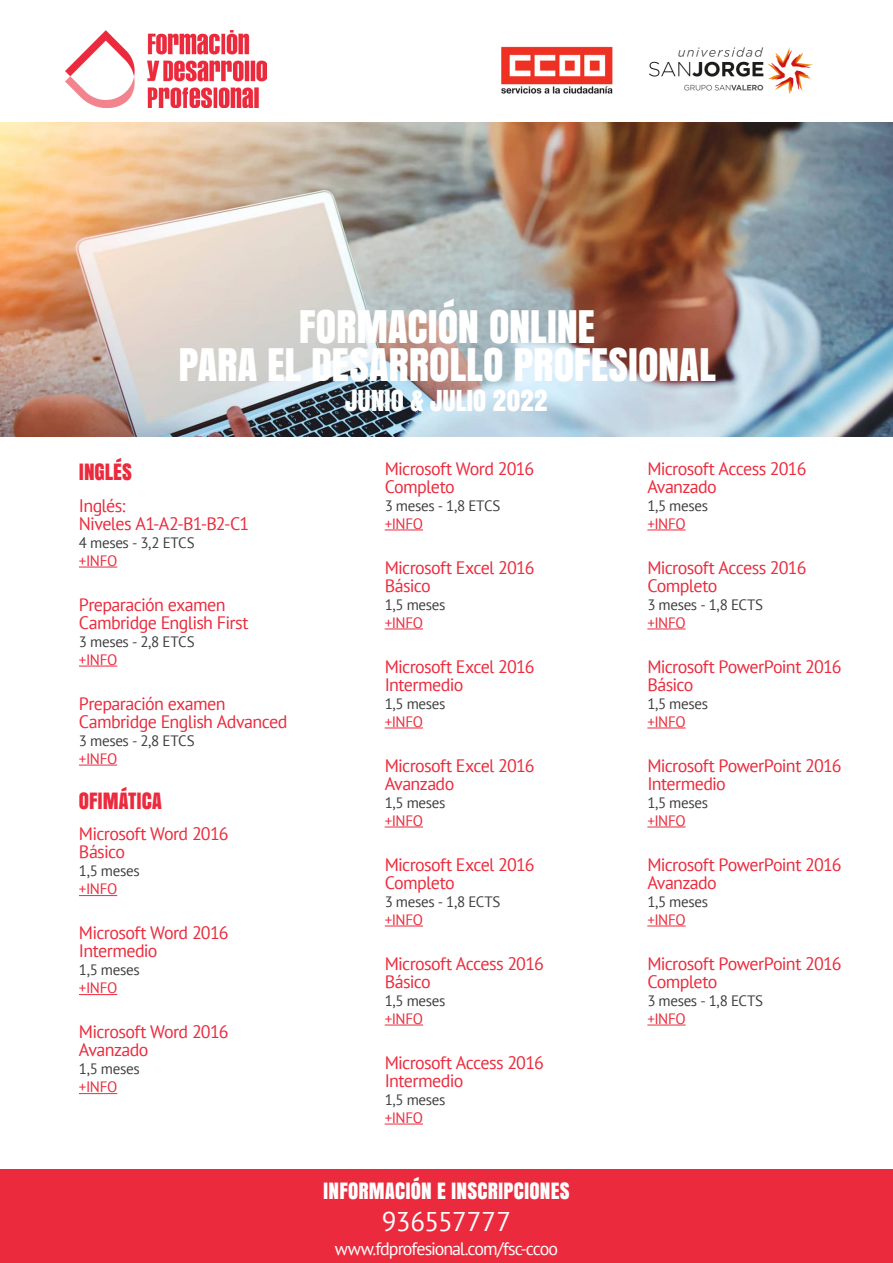
<style>
.page{position:relative;width:893px;height:1263px;background:#fff}
.page>*{position:absolute;margin:0;border:0;box-sizing:border-box;transform-origin:0 0}
.t1{font:42px "Anton";color:#fff}
.t2{font:27px "Anton";letter-spacing:-.005em;color:#fff}
.t3{font:27px "PT Sans";letter-spacing:-.01em;color:#fff}
.t4{font:21px "Anton";letter-spacing:.005em;color:#fff}
.t5{font:21px "Anton";letter-spacing:-.005em;color:#eb2b3d}
.t6{font:18px "PT Sans";letter-spacing:-.035em;color:#eb2b3d}
.t7{font:18px "PT Sans";letter-spacing:-.055em;color:#fff}
.t8{font:15px "PT Sans";letter-spacing:-.02em;color:#3e3e3f}
.t9{font:15px "PT Sans";letter-spacing:-.03em;color:#eb2b3d}
</style>
<div class="page">
<div style="left:0;top:1170px;width:893px;height:93px;background:#eb2b3d"></div>
<img style="left:0;top:122px;width:893px;height:315px">
<hr style="left:79px;top:567px;width:38px;height:1px;background:#eb2b3d">
<hr style="left:79px;top:666px;width:38px;height:1px;background:#eb2b3d">
<hr style="left:79px;top:765px;width:38px;height:1px;background:#eb2b3d">
<hr style="left:79px;top:895px;width:38px;height:1px;background:#eb2b3d">
<hr style="left:79px;top:994px;width:38px;height:1px;background:#eb2b3d">
<hr style="left:79px;top:1093px;width:38px;height:1px;background:#eb2b3d">
<img style="left:650px;top:47px;width:162px;height:46px">
<img style="left:65px;top:30px;width:201px;height:77px">
<img style="left:501px;top:46px;width:112px;height:47px">
<hr style="left:385px;top:530px;width:38px;height:1px;background:#eb2b3d">
<hr style="left:385px;top:629px;width:38px;height:1px;background:#eb2b3d">
<hr style="left:385px;top:728px;width:38px;height:1px;background:#eb2b3d">
<hr style="left:385px;top:827px;width:38px;height:1px;background:#eb2b3d">
<hr style="left:385px;top:926px;width:38px;height:1px;background:#eb2b3d">
<hr style="left:385px;top:1025px;width:38px;height:1px;background:#eb2b3d">
<hr style="left:385px;top:1124px;width:38px;height:1px;background:#eb2b3d">
<hr style="left:647px;top:530px;width:39px;height:1px;background:#eb2b3d">
<hr style="left:647px;top:629px;width:39px;height:1px;background:#eb2b3d">
<hr style="left:647px;top:728px;width:39px;height:1px;background:#eb2b3d">
<hr style="left:647px;top:827px;width:39px;height:1px;background:#eb2b3d">
<hr style="left:647px;top:926px;width:39px;height:1px;background:#eb2b3d">
<hr style="left:647px;top:1025px;width:39px;height:1px;background:#eb2b3d">
<p class="t1" style="left:299px;top:294px;width:298px">FORMACIÓN ONLINE</p>
<p class="t1" style="left:178px;top:331px;width:539px">PARA EL DESARROLLO PROFESIONAL</p>
<p class="t5" style="left:79px;top:456px;width:55px">INGLÉS</p>
<p class="t6" style="left:79px;top:494px;width:48px">Inglés:</p>
<p class="t6" style="left:79px;top:512px;width:172px">Niveles A1-A2-B1-B2-C1</p>
<p class="t8" style="left:79px;top:533px;width:117px">4 meses - 3,2 ETCS</p>
<p class="t9" style="left:79px;top:551px;width:40px">+INFO</p>
<p class="t6" style="left:79px;top:593px;width:148px">Preparación examen</p>
<p class="t6" style="left:79px;top:611px;width:171px">Cambridge English First</p>
<p class="t8" style="left:79px;top:632px;width:117px">3 meses - 2,8 ETCS</p>
<p class="t9" style="left:79px;top:650px;width:40px">+INFO</p>
<p class="t6" style="left:79px;top:692px;width:148px">Preparación examen</p>
<p class="t6" style="left:79px;top:710px;width:210px">Cambridge English Advanced</p>
<p class="t8" style="left:79px;top:731px;width:117px">3 meses - 2,8 ETCS</p>
<p class="t9" style="left:79px;top:749px;width:40px">+INFO</p>
<p class="t5" style="left:79px;top:784px;width:84px">OFIMÁTICA</p>
<p class="t6" style="left:79px;top:822px;width:151px">Microsoft Word 2016</p>
<p class="t6" style="left:79px;top:840px;width:48px">Básico</p>
<p class="t8" style="left:79px;top:861px;width:62px">1,5 meses</p>
<p class="t9" style="left:79px;top:879px;width:40px">+INFO</p>
<p class="t6" style="left:79px;top:921px;width:151px">Microsoft Word 2016</p>
<p class="t6" style="left:79px;top:939px;width:80px">Intermedio</p>
<p class="t8" style="left:79px;top:960px;width:62px">1,5 meses</p>
<p class="t9" style="left:79px;top:978px;width:40px">+INFO</p>
<p class="t6" style="left:79px;top:1020px;width:151px">Microsoft Word 2016</p>
<p class="t6" style="left:79px;top:1038px;width:71px">Avanzado</p>
<p class="t8" style="left:79px;top:1059px;width:62px">1,5 meses</p>
<p class="t9" style="left:79px;top:1077px;width:40px">+INFO</p>
<p class="t2" style="left:345px;top:379px;width:204px">JUNIO &amp; JULIO 2022</p>
<p class="t6" style="left:385px;top:457px;width:151px">Microsoft Word 2016</p>
<p class="t6" style="left:385px;top:475px;width:72px">Completo</p>
<p class="t8" style="left:385px;top:496px;width:117px">3 meses - 1,8 ETCS</p>
<p class="t9" style="left:385px;top:514px;width:40px">+INFO</p>
<p class="t6" style="left:385px;top:556px;width:151px">Microsoft Excel 2016</p>
<p class="t6" style="left:385px;top:574px;width:48px">Básico</p>
<p class="t8" style="left:385px;top:595px;width:62px">1,5 meses</p>
<p class="t9" style="left:385px;top:613px;width:40px">+INFO</p>
<p class="t6" style="left:385px;top:655px;width:151px">Microsoft Excel 2016</p>
<p class="t6" style="left:385px;top:673px;width:80px">Intermedio</p>
<p class="t8" style="left:385px;top:694px;width:62px">1,5 meses</p>
<p class="t9" style="left:385px;top:712px;width:40px">+INFO</p>
<p class="t6" style="left:385px;top:754px;width:151px">Microsoft Excel 2016</p>
<p class="t6" style="left:385px;top:772px;width:71px">Avanzado</p>
<p class="t8" style="left:385px;top:793px;width:62px">1,5 meses</p>
<p class="t9" style="left:385px;top:811px;width:40px">+INFO</p>
<p class="t6" style="left:385px;top:853px;width:151px">Microsoft Excel 2016</p>
<p class="t6" style="left:385px;top:871px;width:72px">Completo</p>
<p class="t8" style="left:385px;top:892px;width:117px">3 meses - 1,8 ECTS</p>
<p class="t9" style="left:385px;top:910px;width:40px">+INFO</p>
<p class="t6" style="left:385px;top:952px;width:161px">Microsoft Access 2016</p>
<p class="t6" style="left:385px;top:970px;width:48px">Básico</p>
<p class="t8" style="left:385px;top:991px;width:62px">1,5 meses</p>
<p class="t9" style="left:385px;top:1009px;width:40px">+INFO</p>
<p class="t6" style="left:385px;top:1051px;width:161px">Microsoft Access 2016</p>
<p class="t6" style="left:385px;top:1069px;width:80px">Intermedio</p>
<p class="t8" style="left:385px;top:1090px;width:62px">1,5 meses</p>
<p class="t9" style="left:385px;top:1108px;width:40px">+INFO</p>
<p class="t4" style="left:323px;top:1174px;width:248px">INFORMACIÓN E INSCRIPCIONES</p>
<p class="t3" style="left:382px;top:1204px;width:131px">936557777</p>
<p class="t7" style="left:335px;top:1237px;width:225px">www.fdprofesional.com/fsc-ccoo</p>
<p class="t6" style="left:647px;top:457px;width:161px">Microsoft Access 2016</p>
<p class="t6" style="left:647px;top:475px;width:71px">Avanzado</p>
<p class="t8" style="left:647px;top:496px;width:62px">1,5 meses</p>
<p class="t9" style="left:647px;top:514px;width:40px">+INFO</p>
<p class="t6" style="left:647px;top:556px;width:161px">Microsoft Access 2016</p>
<p class="t6" style="left:647px;top:574px;width:72px">Completo</p>
<p class="t8" style="left:647px;top:595px;width:117px">3 meses - 1,8 ECTS</p>
<p class="t9" style="left:647px;top:613px;width:40px">+INFO</p>
<p class="t6" style="left:647px;top:655px;width:196px">Microsoft PowerPoint 2016</p>
<p class="t6" style="left:647px;top:673px;width:48px">Básico</p>
<p class="t8" style="left:647px;top:694px;width:62px">1,5 meses</p>
<p class="t9" style="left:647px;top:712px;width:40px">+INFO</p>
<p class="t6" style="left:647px;top:754px;width:196px">Microsoft PowerPoint 2016</p>
<p class="t6" style="left:647px;top:772px;width:80px">Intermedio</p>
<p class="t8" style="left:647px;top:793px;width:62px">1,5 meses</p>
<p class="t9" style="left:647px;top:811px;width:40px">+INFO</p>
<p class="t6" style="left:647px;top:853px;width:196px">Microsoft PowerPoint 2016</p>
<p class="t6" style="left:647px;top:871px;width:71px">Avanzado</p>
<p class="t8" style="left:647px;top:892px;width:62px">1,5 meses</p>
<p class="t9" style="left:647px;top:910px;width:40px">+INFO</p>
<p class="t6" style="left:647px;top:952px;width:196px">Microsoft PowerPoint 2016</p>
<p class="t6" style="left:647px;top:970px;width:72px">Completo</p>
<p class="t8" style="left:647px;top:991px;width:117px">3 meses - 1,8 ECTS</p>
<p class="t9" style="left:647px;top:1009px;width:40px">+INFO</p>
</div>
